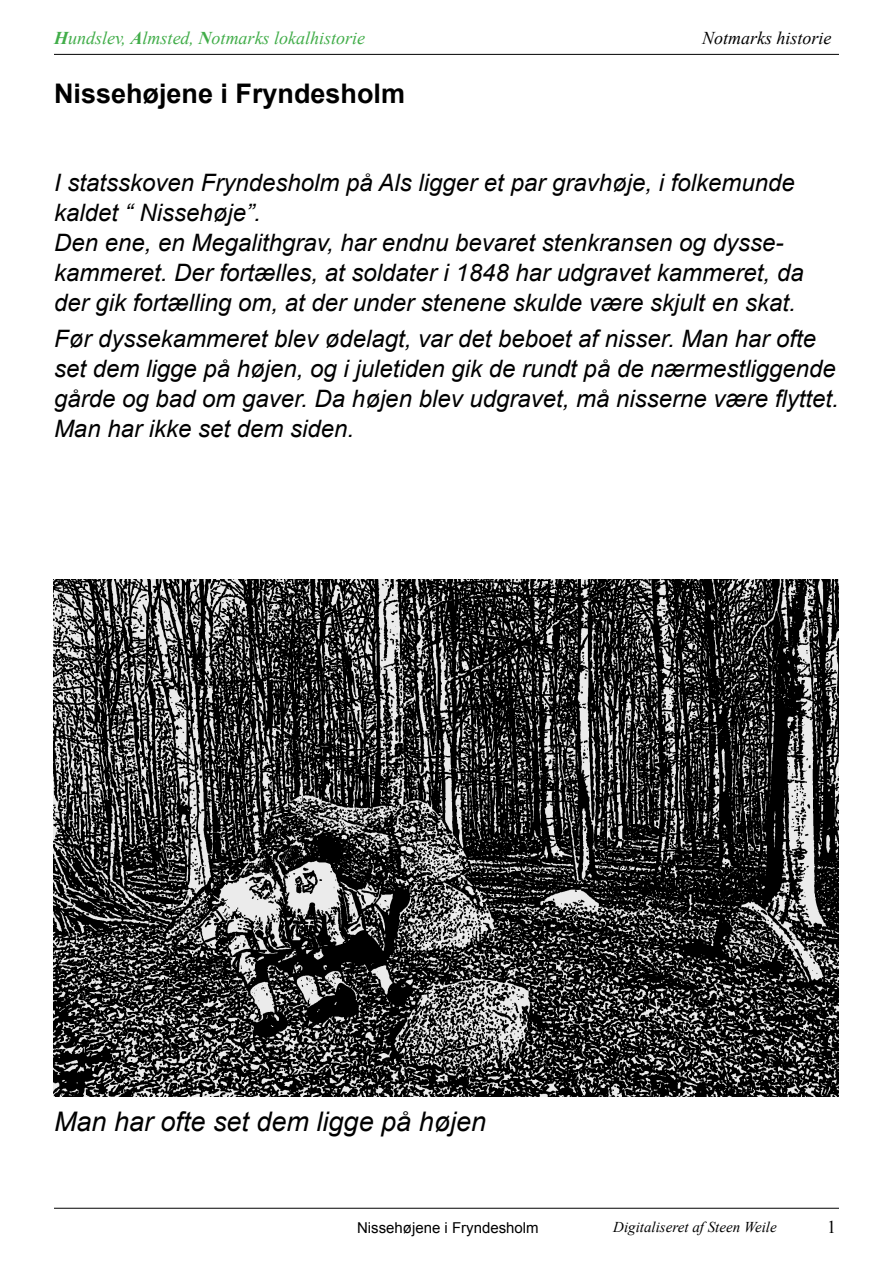
<style>
.page{position:relative;width:893px;height:1263px;background:#fff}
.page>*{position:absolute;margin:0;border:0;box-sizing:border-box;transform-origin:0 0}
.t1{font:italic 27px "Arial";color:#000}
.t2{font:700 27px "Arial";color:#000}
.t3{font:italic 24px/30px "Arial";color:#000}
.t4{font:italic 18px "Times New Roman";color:#41ad49}
.t5{font:italic 18px "Times New Roman";color:#000}
.t6{font:18px "Times New Roman";color:#000}
.t7{font:italic 15px "Times New Roman";color:#000}
.t8{font:15px "Arial";color:#000}
.s1{font-weight:700}
</style>
<div class="page">
<hr style="left:54px;top:1208px;width:785px;height:1px;background:#000">
<hr style="left:54px;top:54px;width:785px;height:1px;background:#000">
<img style="left:54px;top:579px;width:785px;height:517px">
<p class="t4" style="left:54px;top:25px;width:313px"><span class="s1">H</span>undslev, <span class="s1">A</span>lmsted, <span class="s1">N</span>otmarks lokalhistorie</p>
<p class="t5" style="left:702px;top:25px;width:131px">Notmarks historie</p>
<p class="t2" style="left:54px;top:76px;width:353px">Nissehøjene i Fryndesholm</p>
<p class="t3" style="left:54px;top:168px;width:751px">I statsskoven Fryndesholm på Als ligger et par gravhøje, i folkemunde kaldet “ Nissehøje”.<br>Den ene, en Megalithgrav, har endnu bevaret stenkransen og dysse&shy;kammeret. Der fortælles, at soldater i 1848 har udgravet kammeret, da der gik fortælling om, at der under stenene skulde være skjult en skat.</p>
<p class="t3" style="left:54px;top:324px;width:786px">Før dyssekammeret blev ødelagt, var det beboet af nisser. Man har ofte set dem ligge på højen, og i juletiden gik de rundt på de nærmestliggende gårde og bad om gaver. Da højen blev udgravet, må nisserne være flyttet.<br>Man har ikke set dem siden.</p>
<p class="t1" style="left:54px;top:1104px;width:434px">Man har ofte set dem ligge på højen</p>
<p class="t8" style="left:357px;top:1218px;width:183px">Nissehøjene i Fryndesholm</p>
<p class="t7" style="left:613px;top:1216px;width:165px">Digitaliseret af Steen Weile</p>
<p class="t6" style="left:827px;top:1215px;width:10px">1</p>
</div>
